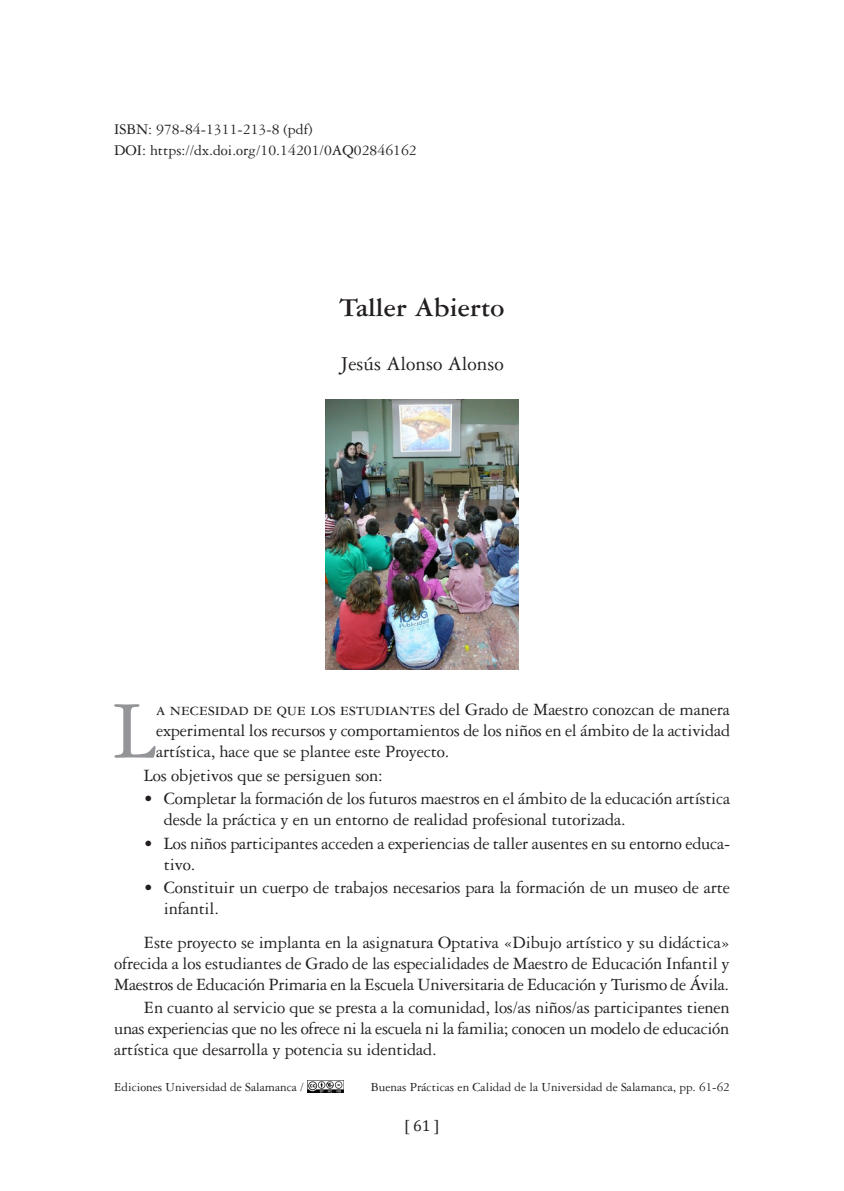
<style>
.page{position:relative;width:844px;height:1191px;background:#fff}
.page>*{position:absolute;margin:0;border:0;box-sizing:border-box;transform-origin:0 0}
.t1{font:86.98px "Garamond 3 LT Std";color:#939598}
.t2{font:700 28px "Garamond 3 LT Std";color:#231f20}
.t3{font:21px "Garamond 3 LT Std";color:#231f20}
.t4{font:18.38px/21px "Garamond 3 LT Std";letter-spacing:-.01em;color:#231f20;text-align:justify}
.t5{font:15.75px/21px "Garamond 3 LT Std";color:#231f20}
.t6{font:15.75px "Cambria";color:#231f20}
.t7{font:13.12px "Garamond 3 LT Std";color:#231f20}
</style>
<div class="page">
<img style="left:307px;top:1080px;width:36px;height:12px">
<img style="left:326px;top:399px;width:192px;height:270px">
<p class="t5" style="left:114px;top:119px;width:304px">ISBN: 978-84-1311-213-8 (pdf)<br>DOI: https://dx.doi.org/10.14201/0AQ02846162</p>
<h2 class="t2" style="left:339px;top:292px;width:166px">Taller Abierto</h2>
<p class="t3" style="left:340px;top:352px;width:165px">Jesús Alonso Alonso</p>
<h1 class="t1" style="left:113px;top:684px;width:45px">L</h1>
<p class="t4" style="left:156px;top:699px;width:575px">a necesidad de que los estudiantes del Grado de Maestro conozcan de manera experimental los recursos y comportamientos de los niños en el ámbito de la actividad artística, hace que se plantee este Proyecto.</p>
<p class="t4" style="left:144px;top:765px;width:240px">Los objetivos que se persiguen son:</p>
<p class="t4" style="left:164px;top:788px;width:567px;text-indent:-20px">• Completar la formación de los futuros maestros en el ámbito de la educación artística desde la práctica y en un entorno de realidad profesional tutorizada.</p>
<p class="t4" style="left:164px;top:833px;width:567px;text-indent:-20px">• Los niños participantes acceden a experiencias de taller ausentes en su entorno educa&shy;tivo.</p>
<p class="t4" style="left:164px;top:877px;width:567px;text-indent:-20px">• Constituir un cuerpo de trabajos necesarios para la formación de un museo de arte infantil.</p>
<p class="t4" style="left:114px;top:932px;width:617px;text-indent:30px">Este proyecto se implanta en la asignatura Optativa «Dibujo artístico y su didáctica» ofrecida a los estudiantes de Grado de las especialidades de Maestro de Educación Infantil y Maestros de Educación Primaria en la Escuela Universitaria de Educación y Turismo de Ávila.</p>
<p class="t4" style="left:114px;top:997px;width:617px;text-indent:30px">En cuanto al servicio que se presta a la comunidad, los/as niños/as participantes tienen unas experiencias que no les ofrece ni la escuela ni la familia; conocen un modelo de educación artística que desarrolla y potencia su identidad.</p>
<p class="t7" style="left:114px;top:1080px;width:191px">Ediciones Universidad de Salamanca /</p>
<p class="t7" style="left:370px;top:1080px;width:360px">Buenas Prácticas en Calidad de la Universidad de Salamanca, pp. 61-62</p>
<p class="t6" style="left:404px;top:1116px;width:37px">[ 61 ]</p>
</div>
